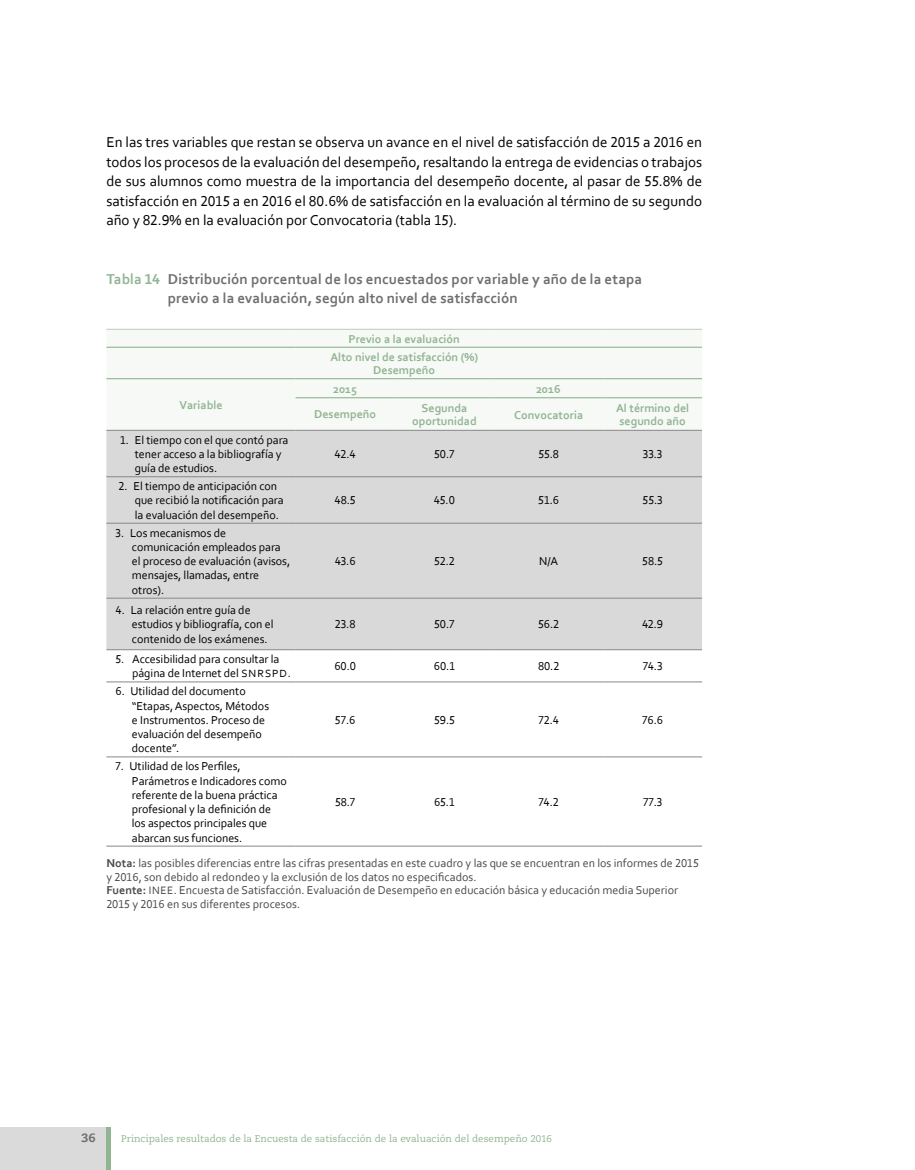
<style>
.page{position:relative;width:915px;height:1170px;background:#fff}
.page>*{position:absolute;margin:0;border:0;box-sizing:border-box;transform-origin:0 0}
.t1{font:15px/19.5px "Corbel";color:#000;text-align:justify}
.t2{font:700 15px/19.5px "Corbel";letter-spacing:.005em;color:#706f6f}
.t3{font:12px/14.2px "Corbel";letter-spacing:-.005em;color:#000}
.t4{font:12px/13.5px "Corbel";color:#4a4a49}
.t5{font:700 12px/13.5px "Corbel";color:#91b592;text-align:center}
.t6{font:800 12px "Caecilia LT Std";color:#706f6f}
.t7{font:9.75px "Caecilia LT Std";color:#91b592}
.s1{color:#91b592}
.s2{font-size:10.95px}
.s3{font-weight:700}
.s4{font-size:11.25px}
</style>
<div class="page">
<svg style="left:106px;top:379px;width:595px;height:51px"></svg>
<div style="left:106px;top:431px;width:595px;height:218px;background:#d9d9d9"></div>
<hr style="left:106px;top:346px;width:189px;height:2px;background:#91b592">
<hr style="left:295px;top:346px;width:99px;height:2px;background:#91b592">
<hr style="left:394px;top:346px;width:100px;height:2px;background:#91b592">
<hr style="left:494px;top:346px;width:109px;height:2px;background:#91b592">
<hr style="left:603px;top:346px;width:98px;height:2px;background:#91b592">
<hr style="left:106px;top:378px;width:189px;height:1px;background:#91b592">
<hr style="left:295px;top:378px;width:99px;height:1px;background:#91b592">
<hr style="left:394px;top:378px;width:100px;height:1px;background:#91b592">
<hr style="left:494px;top:378px;width:109px;height:1px;background:#91b592">
<hr style="left:603px;top:378px;width:98px;height:1px;background:#91b592">
<hr style="left:295px;top:397px;width:99px;height:1px;background:#91b592">
<hr style="left:394px;top:397px;width:100px;height:1px;background:#91b592">
<hr style="left:494px;top:397px;width:109px;height:1px;background:#91b592">
<hr style="left:603px;top:397px;width:98px;height:1px;background:#91b592">
<hr style="left:106px;top:476px;width:189px;height:1px;background:#878787">
<hr style="left:295px;top:476px;width:99px;height:1px;background:#878787">
<hr style="left:394px;top:476px;width:100px;height:1px;background:#878787">
<hr style="left:494px;top:476px;width:109px;height:1px;background:#878787">
<hr style="left:603px;top:476px;width:98px;height:1px;background:#878787">
<hr style="left:106px;top:523px;width:189px;height:1px;background:#878787">
<hr style="left:295px;top:523px;width:99px;height:1px;background:#878787">
<hr style="left:394px;top:523px;width:100px;height:1px;background:#878787">
<hr style="left:494px;top:523px;width:109px;height:1px;background:#878787">
<hr style="left:603px;top:523px;width:98px;height:1px;background:#878787">
<hr style="left:106px;top:598px;width:189px;height:1px;background:#878787">
<hr style="left:295px;top:598px;width:99px;height:1px;background:#878787">
<hr style="left:394px;top:598px;width:100px;height:1px;background:#878787">
<hr style="left:494px;top:598px;width:109px;height:1px;background:#878787">
<hr style="left:603px;top:598px;width:98px;height:1px;background:#878787">
<hr style="left:106px;top:649px;width:189px;height:1px;background:#878787">
<hr style="left:295px;top:649px;width:99px;height:1px;background:#878787">
<hr style="left:394px;top:649px;width:100px;height:1px;background:#878787">
<hr style="left:494px;top:649px;width:109px;height:1px;background:#878787">
<hr style="left:603px;top:649px;width:98px;height:1px;background:#878787">
<hr style="left:106px;top:681px;width:189px;height:1px;background:#878787">
<hr style="left:295px;top:681px;width:99px;height:1px;background:#878787">
<hr style="left:394px;top:681px;width:100px;height:1px;background:#878787">
<hr style="left:494px;top:681px;width:109px;height:1px;background:#878787">
<hr style="left:603px;top:681px;width:98px;height:1px;background:#878787">
<hr style="left:106px;top:756px;width:189px;height:1px;background:#878787">
<hr style="left:295px;top:756px;width:99px;height:1px;background:#878787">
<hr style="left:394px;top:756px;width:100px;height:1px;background:#878787">
<hr style="left:494px;top:756px;width:109px;height:1px;background:#878787">
<hr style="left:603px;top:756px;width:98px;height:1px;background:#878787">
<hr style="left:106px;top:329px;width:189px;height:1px;background:#c0d2bd">
<hr style="left:295px;top:329px;width:99px;height:1px;background:#c0d2bd">
<hr style="left:394px;top:329px;width:100px;height:1px;background:#c0d2bd">
<hr style="left:494px;top:329px;width:109px;height:1px;background:#c0d2bd">
<hr style="left:603px;top:329px;width:98px;height:1px;background:#c0d2bd">
<hr style="left:106px;top:430px;width:189px;height:1px;background:#878787">
<hr style="left:295px;top:430px;width:99px;height:1px;background:#878787">
<hr style="left:394px;top:430px;width:100px;height:1px;background:#878787">
<hr style="left:494px;top:430px;width:109px;height:1px;background:#878787">
<hr style="left:603px;top:430px;width:98px;height:1px;background:#878787">
<hr style="left:106px;top:845px;width:189px;height:1px;background:#878787">
<hr style="left:295px;top:845px;width:99px;height:1px;background:#878787">
<hr style="left:394px;top:845px;width:100px;height:1px;background:#878787">
<hr style="left:494px;top:845px;width:109px;height:1px;background:#878787">
<hr style="left:603px;top:845px;width:98px;height:1px;background:#878787">
<div style="left:0;top:1127px;width:106px;height:42px;background:#dadada"></div>
<div style="left:106px;top:1127px;width:5px;height:42px;background:#91b592"></div>
<p class="t1" style="left:106px;top:132px;width:597px">En las tres variables que restan se observa un avance en el nivel de satisfacción de 2015 a 2016 en todos los procesos de la evaluación del desempeño, resaltando la entrega de evidencias o trabajos de sus alumnos como muestra de la importancia del desempeño docente, al pasar de 55.8% de satisfacción en 2015 a en 2016 el 80.6% de satisfacción en la evaluación al término de su segundo año y 82.9% en la evaluación por Convocatoria (tabla 15).</p>
<p class="t2" style="left:168px;top:268px;width:475px;text-indent:-61px"><span class="s1">Tabla 14</span> Distribución porcentual de los encuestados por variable y año de la etapa previo a la evaluación, según alto nivel de satisfacción</p>
<p class="t5" style="left:330px;top:329px;width:149px;line-height:18px">Previo a la evaluación<br>Alto nivel de satisfacción (%)</p>
<p class="t5" style="left:373px;top:363px;width:63px">Desempeño</p>
<p class="t5" style="left:179px;top:398px;width:45px">Variable</p>
<p class="t5" style="left:333px;top:381px;width:25px">2015</p>
<p class="t5" style="left:536px;top:381px;width:26px">2016</p>
<p class="t5" style="left:314px;top:407px;width:63px">Desempeño</p>
<p class="t5" style="left:412px;top:400px;width:66px">Segunda oportunidad</p>
<p class="t5" style="left:514px;top:407px;width:70px">Convocatoria</p>
<p class="t5" style="left:616px;top:400px;width:75px;text-align:left">Al término del segundo año</p>
<p class="t3" style="left:135px;top:432px;width:155px;text-indent:-15px">1. El tiempo con el que contó para tener acceso a la bibliografía y guía de estudios.</p>
<p class="t3" style="left:135px;top:479px;width:150px;text-indent:-16px">2. El tiempo de anticipación con que recibió la notificación para la evaluación del desempeño.</p>
<p class="t3" style="left:132px;top:525px;width:160px;text-indent:-16px">3. Los mecanismos de comunicación empleados para el proceso de evaluación (avisos, mensajes, llamadas, entre otros).</p>
<p class="t3" style="left:132px;top:602px;width:143px;text-indent:-16px">4. La relación entre guía de estudios y bibliografía, con el contenido de los exámenes.</p>
<p class="t3" style="left:334px;top:446px;width:23px">42.4</p>
<p class="t3" style="left:434px;top:446px;width:22px">50.7</p>
<p class="t3" style="left:538px;top:446px;width:22px">55.8</p>
<p class="t3" style="left:642px;top:446px;width:21px">33.3</p>
<p class="t3" style="left:334px;top:493px;width:23px">48.5</p>
<p class="t3" style="left:434px;top:493px;width:22px">45.0</p>
<p class="t3" style="left:538px;top:493px;width:22px">51.6</p>
<p class="t3" style="left:642px;top:493px;width:22px">55.3</p>
<p class="t3" style="left:334px;top:553px;width:22px">43.6</p>
<p class="t3" style="left:434px;top:553px;width:22px">52.2</p>
<p class="t3" style="left:539px;top:553px;width:21px">N/A</p>
<p class="t3" style="left:642px;top:553px;width:22px">58.5</p>
<p class="t3" style="left:335px;top:617px;width:22px">23.8</p>
<p class="t3" style="left:434px;top:617px;width:22px">50.7</p>
<p class="t3" style="left:538px;top:617px;width:23px">56.2</p>
<p class="t3" style="left:641px;top:617px;width:23px">42.9</p>
<p class="t3" style="left:132px;top:651px;width:160px;text-indent:-17px">5. Accesibilidad para consultar la página de Internet del <span class="s2">SNRSPD</span>.</p>
<p class="t3" style="left:334px;top:658px;width:23px">60.0</p>
<p class="t3" style="left:433px;top:658px;width:23px">60.1</p>
<p class="t3" style="left:538px;top:658px;width:23px">80.2</p>
<p class="t3" style="left:642px;top:658px;width:21px">74.3</p>
<p class="t3" style="left:132px;top:684px;width:139px;text-indent:-16px">6. Utilidad del documento “Etapas, Aspectos, Métodos e Instrumentos. Proceso de evaluación del desempeño docente”.</p>
<p class="t3" style="left:335px;top:712px;width:22px">57.6</p>
<p class="t3" style="left:434px;top:712px;width:22px">59.5</p>
<p class="t3" style="left:538px;top:712px;width:22px">72.4</p>
<p class="t3" style="left:642px;top:712px;width:22px">76.6</p>
<p class="t3" style="left:132px;top:758px;width:156px;text-indent:-16px">7. Utilidad de los Perfiles,<br>Parámetros e Indicadores como referente de la buena práctica profesional y la definición de los aspectos principales que abarcan sus funciones.</p>
<p class="t3" style="left:335px;top:794px;width:22px">58.7</p>
<p class="t3" style="left:434px;top:794px;width:22px">65.1</p>
<p class="t3" style="left:538px;top:794px;width:22px">74.2</p>
<p class="t3" style="left:642px;top:794px;width:21px">77.3</p>
<p class="t4" style="left:106px;top:856px;width:593px"><span class="s3">Nota:</span> las posibles diferencias entre las cifras presentadas en este cuadro y las que se encuentran en los informes de 2015 y 2016, son debido al redondeo y la exclusión de los datos no especificados.<br><span class="s3">Fuente:</span> <span class="s4">INEE</span>. Encuesta de Satisfacción. Evaluación de Desempeño en educación básica y educación media Superior 2015 y 2016 en sus diferentes procesos.</p>
<p class="t6" style="left:81px;top:1130px;width:16px">36</p>
<p class="t7" style="left:121px;top:1133px;width:432px">Principales resultados de la Encuesta de satisfacción de la evaluación del desempeño 2016</p>
</div>
